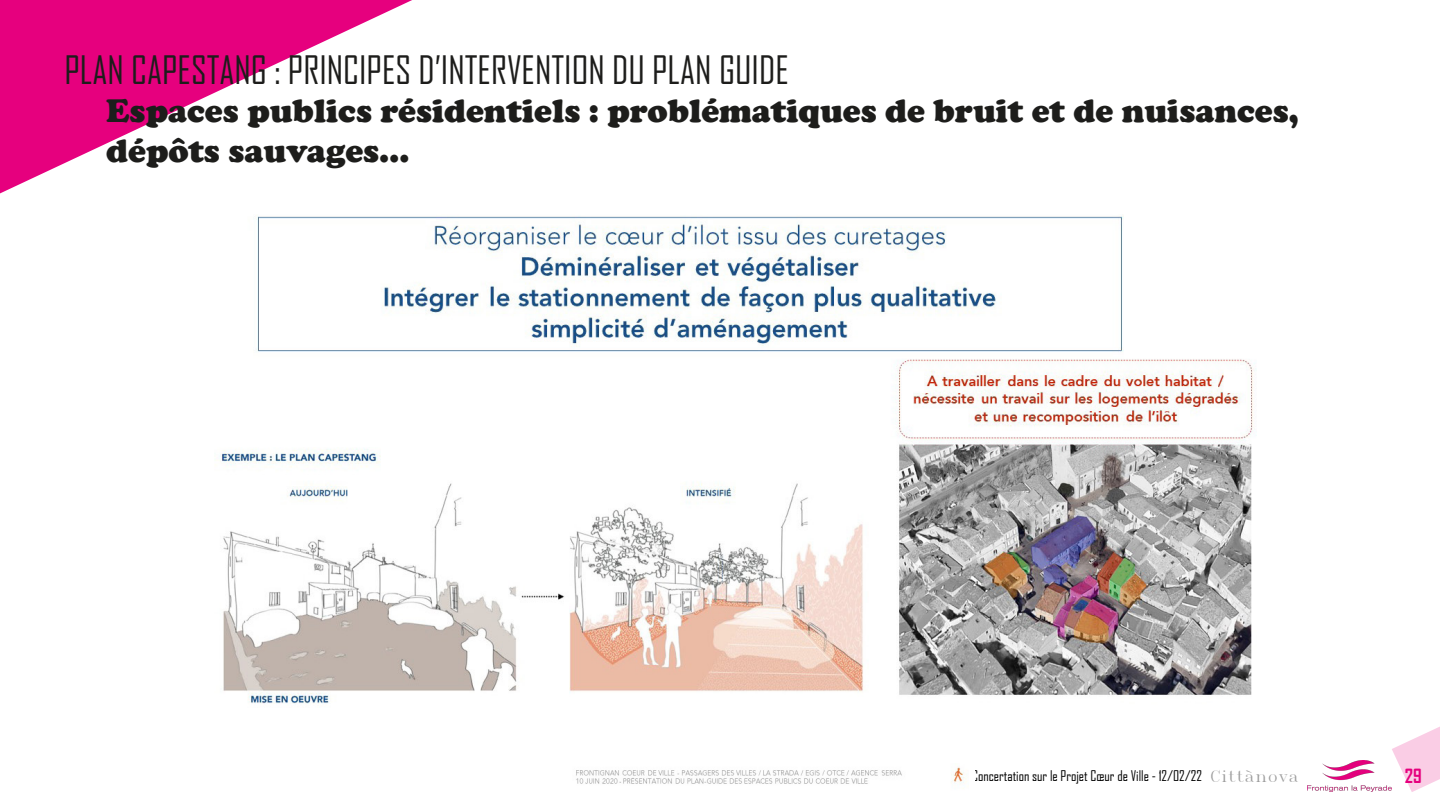
<style>
.page{position:relative;width:1440px;height:810px;background:#fff}
.page>*{position:absolute;margin:0;border:0;box-sizing:border-box;transform-origin:0 0}
.Titre{font:37.5px "Agency FB";color:#1d1d1b}
.Titre-2{font:900 33.75px/40.4px "Cooper";color:#1d1d1b}
.t1{font:700 18.75px "Agency FB";color:#e6007e}
.t2{font:14.1px "Agency FB";color:#000}
.s1{font-family:"Roman T";font-size:15.38px;color:#9d9d9d}
</style>
<div class="page">
<img style="left:1307px;top:761px;width:85px;height:30px">
<svg style="left:1392px;top:726px;width:48px;height:66px"></svg>
<svg style="left:0;top:0;width:412px;height:193px"></svg>
<img style="left:219px;top:216px;width:1038px;height:488px">
<img style="left:576px;top:767px;width:391px;height:22px">
<p class="Titre" style="left:65px;top:47px;width:726px">PLAN CAPESTANG : PRINCIPES D’INTERVENTION DU PLAN GUIDE</p>
<p class="Titre-2" style="left:106px;top:90px;width:1194px">Espaces publics résidentiels : problématiques de bruit et de nuisances, dépôts sauvages…</p>
<p class="t2" style="left:972px;top:767px;width:329px">Concertation sur le Projet Cœur de Ville - 12/02/22 <span class="s1">Cittànova</span></p>
<p class="t1" style="left:1405px;top:764px;width:18px">29</p>
</div>
